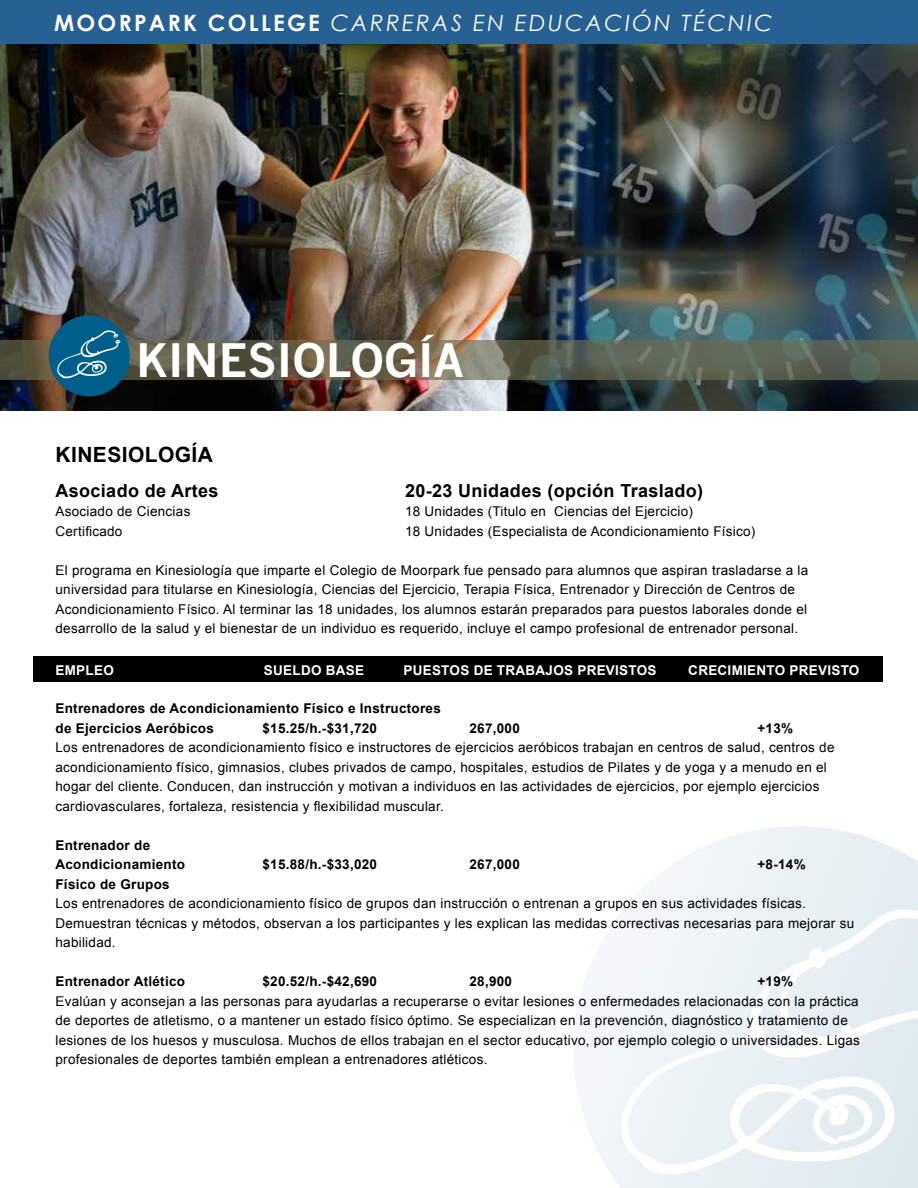
<style>
.page{position:relative;width:918px;height:1188px;background:#fff}
.page>*{position:absolute;margin:0;border:0;box-sizing:border-box;transform-origin:0 0}
.t1{font:700 45px "News Gothic";color:#fff}
.t2{font:italic 22.5px "Century Gothic";letter-spacing:.1em;color:#fff}
.t3{font:700 21px "Arial";letter-spacing:.02em;color:#000}
.t4{font:700 18px "Arial";letter-spacing:.02em;color:#000}
.t5{font:13.5px/19.5px "Arial";letter-spacing:.02em;color:#000}
.t6{font:700 13.5px/19.5px "Arial";letter-spacing:.02em;color:#000}
.t7{font:700 13.5px "Arial";letter-spacing:.02em;color:#fff}
.s1{font-weight:700;font-style:normal}
</style>
<div class="page">
<img style="left:0;top:43px;width:918px;height:367px">
<div style="left:0;top:0;width:918px;height:43px;background:#276092"></div>
<svg style="left:0;top:340px;width:918px;height:40px;background:#616250"></svg>
<div style="left:49px;top:315px;width:81px;height:81px;background:#005f8a;border-radius:50%"></div>
<svg style="left:56px;top:330px;width:64px;height:51px"></svg>
<svg style="left:574px;top:826px;width:344px;height:352px;fill:#f2f6f9"></svg>
<svg style="left:614px;top:910px;width:304px;height:278px"></svg>
<div style="left:33px;top:656px;width:850px;height:26px;background:#000"></div>
<h2 class="t2" style="left:54px;top:9px;width:720px"><span class="s1">MOORPARK COLLEGE</span> CARRERAS EN EDUCACIÓN TÉCNIC</h2>
<h1 class="t1" style="left:136px;top:333px;width:329px">KINESIOLOGÍA</h1>
<h3 class="t3" style="left:56px;top:441px;width:159px">KINESIOLOGÍA</h3>
<h3 class="t4" style="left:56px;top:479px;width:165px">Asociado de Artes</h3>
<h3 class="t4" style="left:405px;top:479px;width:300px">20-23 Unidades (opción Traslado)</h3>
<p class="t5" style="left:56px;top:502px;width:136px">Asociado de Ciencias</p>
<p class="t5" style="left:405px;top:502px;width:290px">18 Unidades (Titulo en Ciencias del Ejercicio)</p>
<p class="t5" style="left:56px;top:522px;width:68px">Certificado</p>
<p class="t5" style="left:405px;top:522px;width:352px">18 Unidades (Especialista de Acondicionamiento Físico)</p>
<p class="t5" style="left:56px;top:561px;width:754px">El programa en Kinesiología que imparte el Colegio de Moorpark fue pensado para alumnos que aspiran trasladarse a la universidad para titularse en Kinesiología, Ciencias del Ejercicio, Terapia Física, Entrenador y Dirección de Centros de Acondicionamiento Físico. Al terminar las 18 unidades, los alumnos estarán preparados para puestos laborales donde el desarrollo de la salud y el bienestar de un individuo es requerido, incluye el campo profesional de entrenador personal.</p>
<p class="t7" style="left:56px;top:661px;width:60px">EMPLEO</p>
<p class="t7" style="left:264px;top:661px;width:102px">SUELDO BASE</p>
<p class="t7" style="left:403px;top:661px;width:255px">PUESTOS DE TRABAJOS PREVISTOS</p>
<p class="t7" style="left:688px;top:661px;width:173px">CRECIMIENTO PREVISTO</p>
<p class="t6" style="left:55px;top:699px;width:387px">Entrenadores de Acondicionamiento Físico e Instructores de Ejercicios Aeróbicos</p>
<p class="t6" style="left:262px;top:719px;width:116px">$15.25/h.-$31,720</p>
<p class="t6" style="left:469px;top:719px;width:52px">267,000</p>
<p class="t6" style="left:757px;top:719px;width:37px">+13%</p>
<p class="t5" style="left:55px;top:738px;width:781px">Los entrenadores de acondicionamiento físico e instructores de ejercicios aeróbicos trabajan en centros de salud, centros de acondicionamiento físico, gimnasios, clubes privados de campo, hospitales, estudios de Pilates y de yoga y a menudo en el hogar del cliente. Conducen, dan instrucción y motivan a individuos en las actividades de ejercicios, por ejemplo ejercicios cardiovasculares, fortaleza, resistencia y flexibilidad muscular.</p>
<p class="t6" style="left:55px;top:836px;width:131px">Entrenador de<br>Acondicionamiento</p>
<p class="t6" style="left:262px;top:855px;width:116px">$15.88/h.-$33,020</p>
<p class="t6" style="left:469px;top:855px;width:52px">267,000</p>
<p class="t6" style="left:757px;top:855px;width:50px">+8-14%</p>
<p class="t6" style="left:55px;top:875px;width:116px">Físico de Grupos</p>
<p class="t5" style="left:55px;top:894px;width:800px">Los entrenadores de acondicionamiento físico de grupos dan instrucción o entrenan a grupos en sus actividades físicas.<br>Demuestran técnicas y métodos, observan a los participantes y les explican las medidas correctivas necesarias para mejorar su habilidad.</p>
<p class="t6" style="left:55px;top:972px;width:131px">Entrenador Atlético</p>
<p class="t6" style="left:262px;top:972px;width:116px">$20.52/h.-$42,690</p>
<p class="t6" style="left:469px;top:972px;width:44px">28,900</p>
<p class="t6" style="left:757px;top:972px;width:37px">+19%</p>
<p class="t5" style="left:55px;top:992px;width:806px">Evalúan y aconsejan a las personas para ayudarlas a recuperarse o evitar lesiones o enfermedades relacionadas con la práctica de deportes de atletismo, o a mantener un estado físico óptimo. Se especializan en la prevención, diagnóstico y tratamiento de lesiones de los huesos y musculosa. Muchos de ellos trabajan en el sector educativo, por ejemplo colegio o universidades. Ligas profesionales de deportes también emplean a entrenadores atléticos.</p>
</div>
